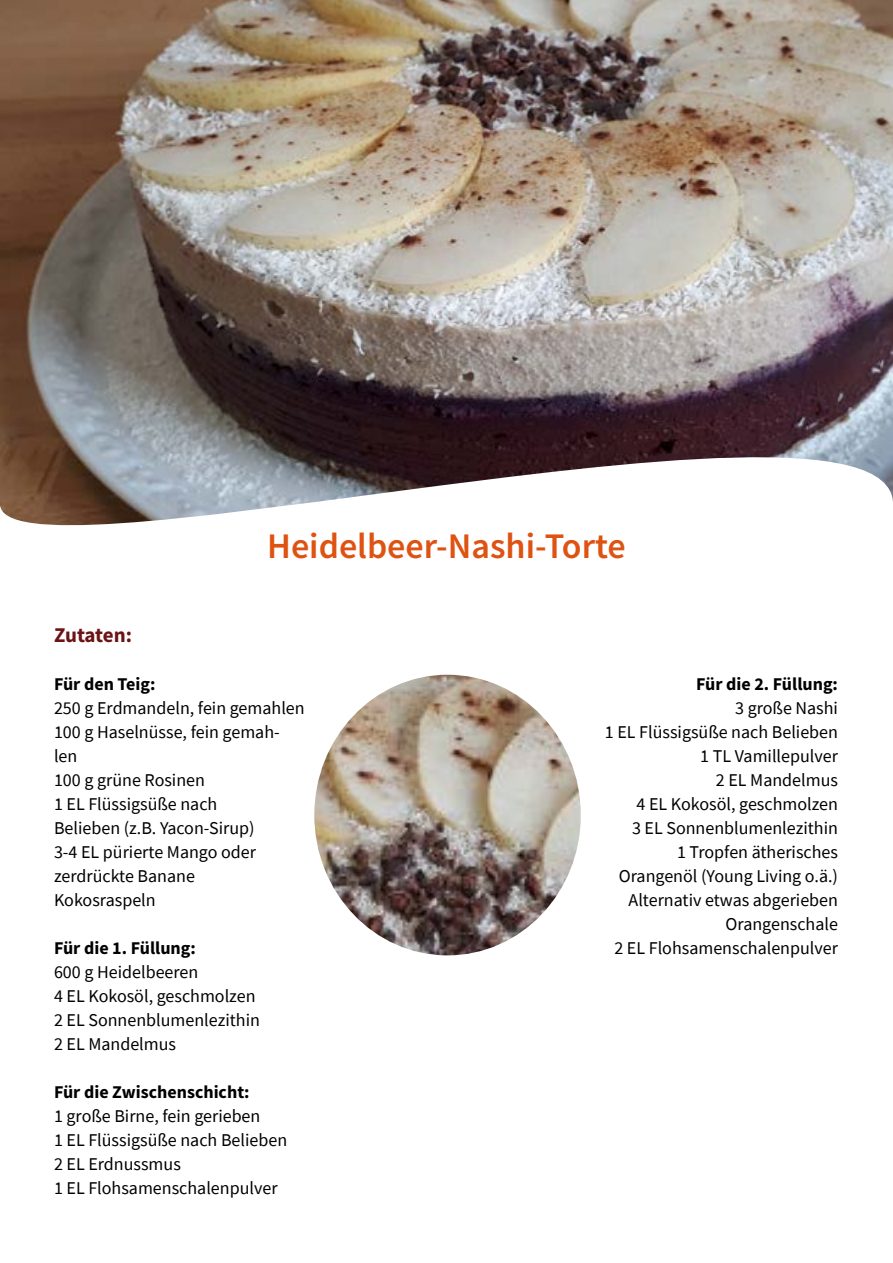
<style>
.page{position:relative;width:893px;height:1263px;background:#fff}
.page>*{position:absolute;margin:0;border:0;box-sizing:border-box;transform-origin:0 0}
.t1{font:600 36px "Source Sans Pro";color:#de5212}
.t2{font:700 21px "Source Sans Pro";letter-spacing:-.015em;color:#6a1415}
.t3{font:18px/24px "Source Sans Pro";color:#000}
.t4{font:700 18px "Source Sans Pro";color:#000}
</style>
<div class="page">
<img style="left:0;top:0;width:893px;height:526px">
<img style="left:314px;top:675px;width:267px;height:280px">
<h1 class="t1" style="left:267px;top:522px;width:360px">Heidelbeer-Nashi-Torte</h1>
<p class="t2" style="left:54px;top:621px;width:80px">Zutaten:</p>
<p class="t4" style="left:54px;top:672px;width:103px">Für den Teig:</p>
<p class="t3" style="left:54px;top:696px;width:252px">250 g Erdmandeln, fein gemahlen<br>100 g Haselnüsse, fein gemah&shy;len<br>100 g grüne Rosinen<br>1 EL Flüssigsüße nach<br>Belieben (z.B. Yacon-Sirup)<br>3-4 EL pürierte Mango oder zerdrückte Banane<br>Kokosraspeln</p>
<p class="t4" style="left:54px;top:936px;width:143px">Für die 1. Füllung:</p>
<p class="t3" style="left:54px;top:960px;width:207px">600 g Heidelbeeren<br>4 EL Kokosöl, geschmolzen<br>2 EL Sonnenblumenlezithin<br>2 EL Mandelmus</p>
<p class="t4" style="left:54px;top:1080px;width:197px">Für die Zwischenschicht:</p>
<p class="t3" style="left:54px;top:1104px;width:235px">1 große Birne, fein gerieben<br>1 EL Flüssigsüße nach Belieben<br>2 EL Erdnussmus<br>1 EL Flohsamenschalenpulver</p>
<p class="t4" style="left:696px;top:672px;width:143px">Für die 2. Füllung:</p>
<p class="t3" style="left:605px;top:696px;width:235px;text-align:right">3 große Nashi<br>1 EL Flüssigsüße nach Belieben<br>1 TL Vamillepulver<br>2 EL Mandelmus<br>4 EL Kokosöl, geschmolzen<br>3 EL Sonnenblumenlezithin<br>1 Tropfen ätherisches<br>Orangenöl (Young Living o.ä.)<br>Alternativ etwas abgerieben<br>Orangenschale<br>2 EL Flohsamenschalenpulver</p>
</div>
